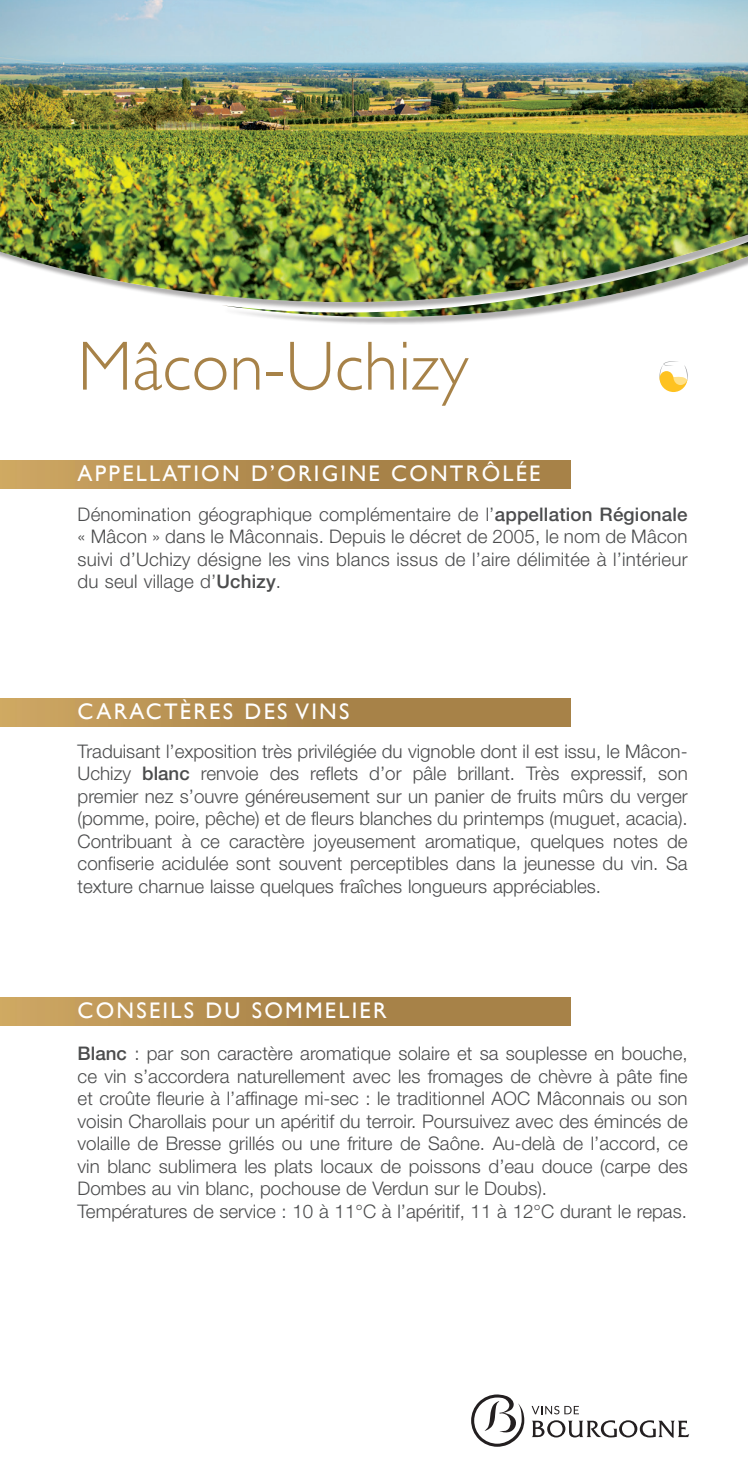
<style>
.page{position:relative;width:748px;height:1467px;background:#fff}
.page>*{position:absolute;margin:0;border:0;box-sizing:border-box;transform-origin:0 0}
.t1{font:300 70px "Gill Sans";color:#a78248}
.t2{font:22.5px "Gill Sans";letter-spacing:.1em;color:#fff}
.t3{font:300 18.75px/22.5px "Helvetica Neue";color:#4b4c4d;text-align:justify}
.s1{font-weight:500}
</style>
<div class="page">
<img style="left:0;top:0;width:747px;height:319px">
<div style="left:0;top:698px;width:570px;height:28px;background:linear-gradient(to right,#c7a15e,#9d7941)"></div>
<div style="left:0;top:460px;width:570px;height:29px;background:linear-gradient(to right,#c7a15e,#9d7941)"></div>
<div style="left:0;top:997px;width:570px;height:28px;background:linear-gradient(to right,#c7a15e,#9d7941)"></div>
<svg style="left:659px;top:361px;width:28px;height:31px"></svg>
<svg style="left:531px;top:1405px;width:158px;height:32px"></svg>
<svg style="left:471px;top:1394px;width:53px;height:52px"></svg>
<svg style="left:0;top:0;width:20px;height:1px"></svg>
<h1 class="t1" style="left:78px;top:327px;width:392px">Mâcon-Uchizy</h1>
<p class="t2" style="left:78px;top:460px;width:464px">APPELLATION D’ORIGINE CONTRÔLÉE</p>
<p class="t3" style="left:78px;top:502px;width:611px">Dénomination géographique complémentaire de l’<span class="s1">appellation Régionale </span>« Mâcon » dans le Mâconnais. Depuis le décret de 2005, le nom de Mâcon suivi d’Uchizy désigne les vins blancs issus de l’aire délimitée à l’intérieur du seul village d’<span class="s1">Uchizy</span>.</p>
<p class="t2" style="left:78px;top:698px;width:273px">CARACTÈRES DES VINS</p>
<p class="t3" style="left:78px;top:739px;width:611px">Traduisant l’exposition très privilégiée du vignoble dont il est issu, le Mâcon-Uchizy <span class="s1">blanc</span> renvoie des reflets d’or pâle brillant. Très expressif, son premier nez s’ouvre généreusement sur un panier de fruits mûrs du verger (pomme, poire, pêche) et de fleurs blanches du printemps (muguet, acacia).<br>Contribuant à ce caractère joyeusement aromatique, quelques notes de confiserie acidulée sont souvent perceptibles dans la jeunesse du vin. Sa texture charnue laisse quelques fraîches longueurs appréciables.</p>
<p class="t2" style="left:78px;top:997px;width:310px">CONSEILS DU SOMMELIER</p>
<p class="t3" style="left:78px;top:1041px;width:611px;text-align:left"><span class="s1">Blanc</span> : par son caractère aromatique solaire et sa souplesse en bouche, ce vin s’accordera naturellement avec les fromages de chèvre à pâte fine et croûte fleurie à l’affinage mi-sec : le traditionnel AOC Mâconnais ou son voisin Charollais pour un apéritif du terroir. Poursuivez avec des émincés de volaille de Bresse grillés ou une friture de Saône. Au-delà de l’accord, ce vin blanc sublimera les plats locaux de poissons d’eau douce (carpe des Dombes au vin blanc, pochouse de Verdun sur le Doubs).<br>Températures de service : 10 à 11°C à l’apéritif, 11 à 12°C durant le repas.</p>
</div>
